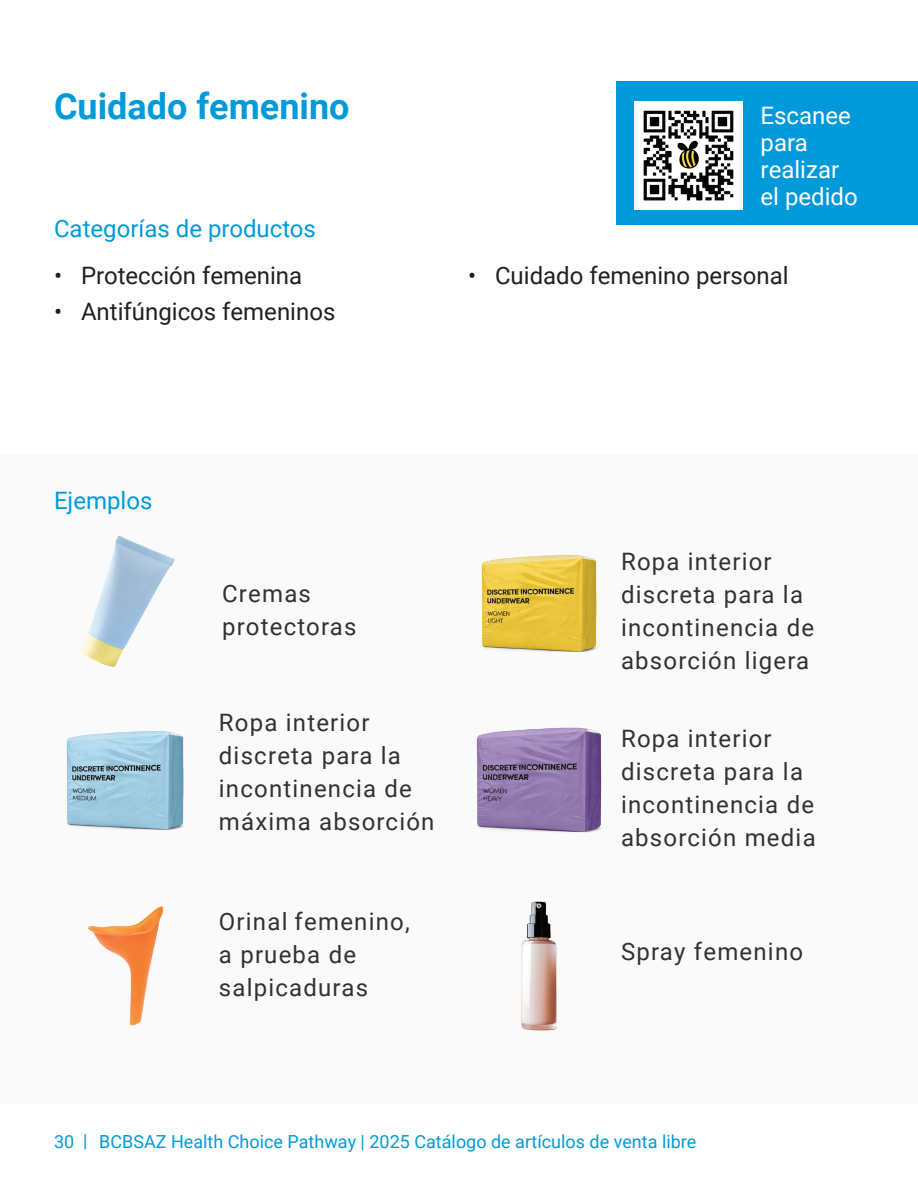
<style>
.page{position:relative;width:918px;height:1188px;background:#fff}
.page>*{position:absolute;margin:0;border:0;box-sizing:border-box;transform-origin:0 0}
.t1{font:700 36px "Roboto";color:#009ada}
.t2{font:24px/33px "Roboto";letter-spacing:.05em;color:#333233}
.t3{font:24px "Roboto";color:#231f20}
.t4{font:24px "Roboto";color:#009ada}
.t5{font:24px/27px "Roboto";color:#fff}
.t6{font:18px "Roboto";color:#009ada}
</style>
<div class="page">
<div style="left:0;top:453px;width:918px;height:651px;background:#fafafa"></div>
<div style="left:617px;top:81px;width:301px;height:144px;background:#009ada"></div>
<img style="left:635px;top:102px;width:108px;height:108px">
<img style="left:82px;top:535px;width:93px;height:132px">
<img style="left:87px;top:906px;width:77px;height:120px">
<img style="left:66px;top:731px;width:118px;height:99px">
<img style="left:476px;top:727px;width:126px;height:106px">
<img style="left:481px;top:554px;width:116px;height:98px">
<img style="left:521px;top:901px;width:36px;height:130px">
<h1 class="t1" style="left:54px;top:81px;width:297px">Cuidado femenino</h1>
<p class="t4" style="left:54px;top:212px;width:264px">Categorías de productos</p>
<p class="t5" style="left:761px;top:102px;width:99px">Escanee para realizar el pedido</p>
<p class="t3" style="left:54px;top:259px;width:250px">• Protección femenina</p>
<p class="t3" style="left:468px;top:259px;width:322px">• Cuidado femenino personal</p>
<p class="t3" style="left:54px;top:295px;width:283px">• Antifúngicos femeninos</p>
<p class="t4" style="left:54px;top:484px;width:100px">Ejemplos</p>
<p class="t2" style="left:621px;top:544px;width:152px">Ropa interior</p>
<p class="t2" style="left:222px;top:576px;width:90px">Cremas</p>
<p class="t2" style="left:621px;top:577px;width:184px">discreta para la</p>
<p class="t2" style="left:222px;top:609px;width:136px">protectoras</p>
<p class="t2" style="left:621px;top:610px;width:195px">incontinencia de</p>
<p class="t2" style="left:621px;top:643px;width:190px">absorción ligera</p>
<p class="t2" style="left:219px;top:705px;width:152px">Ropa interior</p>
<p class="t2" style="left:621px;top:721px;width:152px">Ropa interior</p>
<p class="t2" style="left:219px;top:738px;width:184px">discreta para la</p>
<p class="t2" style="left:621px;top:754px;width:184px">discreta para la</p>
<p class="t2" style="left:219px;top:771px;width:195px">incontinencia de</p>
<p class="t2" style="left:621px;top:787px;width:195px">incontinencia de</p>
<p class="t2" style="left:219px;top:804px;width:217px">máxima absorción</p>
<p class="t2" style="left:621px;top:820px;width:196px">absorción media</p>
<p class="t2" style="left:219px;top:904px;width:192px">Orinal femenino, a prueba de</p>
<p class="t2" style="left:219px;top:970px;width:151px">salpicaduras</p>
<p class="t2" style="left:621px;top:934px;width:184px">Spray femenino</p>
<p class="t6" style="left:54px;top:1129px;width:644px">30 | BCBSAZ Health Choice Pathway | 2025 Catálogo de artículos de venta libre</p>
</div>
